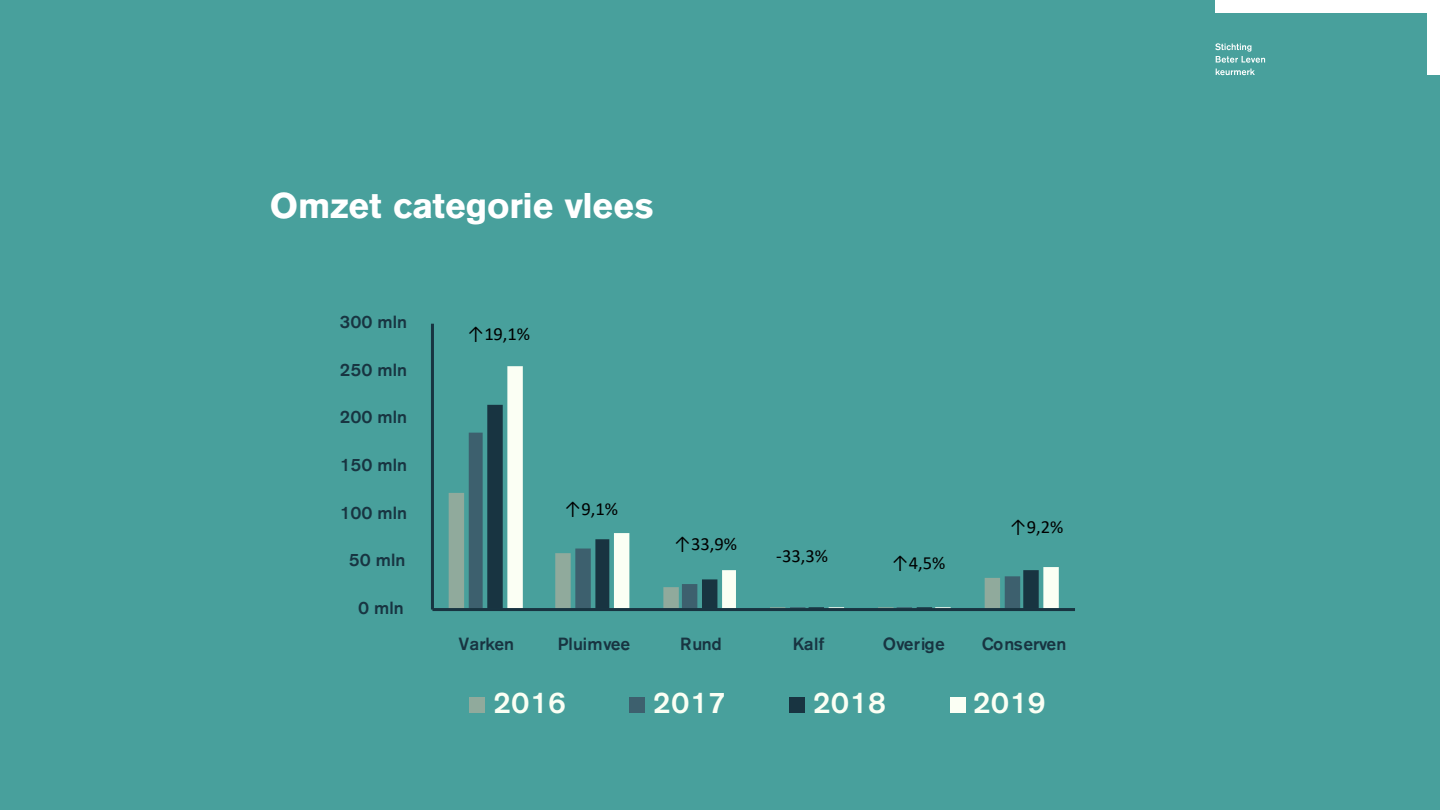
<style>
.page{position:relative;width:1440px;height:810px;background:#48a09c}
.page>*{position:absolute;margin:0;border:0;box-sizing:border-box;transform-origin:0 0}
.t1{font:700 37.5px "Dierenbescherming Sans";color:#fff}
.t2{font:30.9px "Dierenbescherming Sans Demi";letter-spacing:-.005em;color:#fbfff4}
.t3{font:18.52px "Dierenbescherming Sans Demi";color:#183441}
.t4{font:18.52px "Calibri";color:#000}
</style>
<div class="page">
<svg style="left:1215px;top:43px;width:50px;height:20px"></svg>
<div style="left:1215px;top:0;width:225px;height:12px;background:#fff"></div>
<div style="left:1427px;top:0;width:13px;height:75px;background:#fff"></div>
<svg style="left:1216px;top:69px;width:39px;height:6px"></svg>
<div style="left:470px;top:697px;width:15px;height:16px;background:#90aa9c"></div>
<div style="left:629px;top:697px;width:16px;height:16px;background:#3d606e"></div>
<div style="left:789px;top:697px;width:15px;height:16px;background:#183441"></div>
<div style="left:950px;top:697px;width:15px;height:16px;background:#fbfff4"></div>
<svg style="left:449px;top:493px;width:20px;height:115px;fill:#90aa9c"></svg>
<svg style="left:469px;top:433px;width:14px;height:175px;background:#3d616f"></svg>
<svg style="left:487px;top:405px;width:16px;height:203px;background:#193744"></svg>
<svg style="left:507px;top:366px;width:552px;height:242px"></svg>
<hr style="left:431px;top:324px;width:3px;height:286px;background:#183441">
<hr style="left:432px;top:608px;width:643px;height:3px;background:#183441">
<h1 class="t1" style="left:270px;top:177px;width:385px">Omzet categorie vlees</h1>
<p class="t3" style="left:339px;top:308px;width:69px">300 mln</p>
<p class="t3" style="left:339px;top:356px;width:69px">250 mln</p>
<p class="t3" style="left:339px;top:404px;width:69px">200 mln</p>
<p class="t3" style="left:339px;top:451px;width:69px">150 mln</p>
<p class="t3" style="left:339px;top:499px;width:69px">100 mln</p>
<p class="t3" style="left:349px;top:547px;width:58px">50 mln</p>
<p class="t3" style="left:358px;top:594px;width:47px">0 mln</p>
<p class="t4" style="left:467px;top:321px;width:64px">↑19,1%</p>
<p class="t4" style="left:564px;top:496px;width:55px">↑9,1%</p>
<p class="t4" style="left:674px;top:530px;width:64px">↑33,9%</p>
<p class="t4" style="left:776px;top:543px;width:53px">-33,3%</p>
<p class="t4" style="left:892px;top:550px;width:55px">↑4,5%</p>
<p class="t4" style="left:1010px;top:514px;width:55px">↑9,2%</p>
<p class="t3" style="left:459px;top:630px;width:57px">Varken</p>
<p class="t3" style="left:558px;top:630px;width:74px">Pluimvee</p>
<p class="t3" style="left:680px;top:630px;width:43px">Rund</p>
<p class="t3" style="left:793px;top:630px;width:33px">Kalf</p>
<p class="t3" style="left:883px;top:630px;width:64px">Overige</p>
<p class="t3" style="left:982px;top:630px;width:86px">Conserven</p>
<h2 class="t2" style="left:493px;top:680px;width:75px">2016</h2>
<h2 class="t2" style="left:653px;top:680px;width:75px">2017</h2>
<h2 class="t2" style="left:813px;top:680px;width:75px">2018</h2>
<h2 class="t2" style="left:973px;top:680px;width:75px">2019</h2>
</div>
